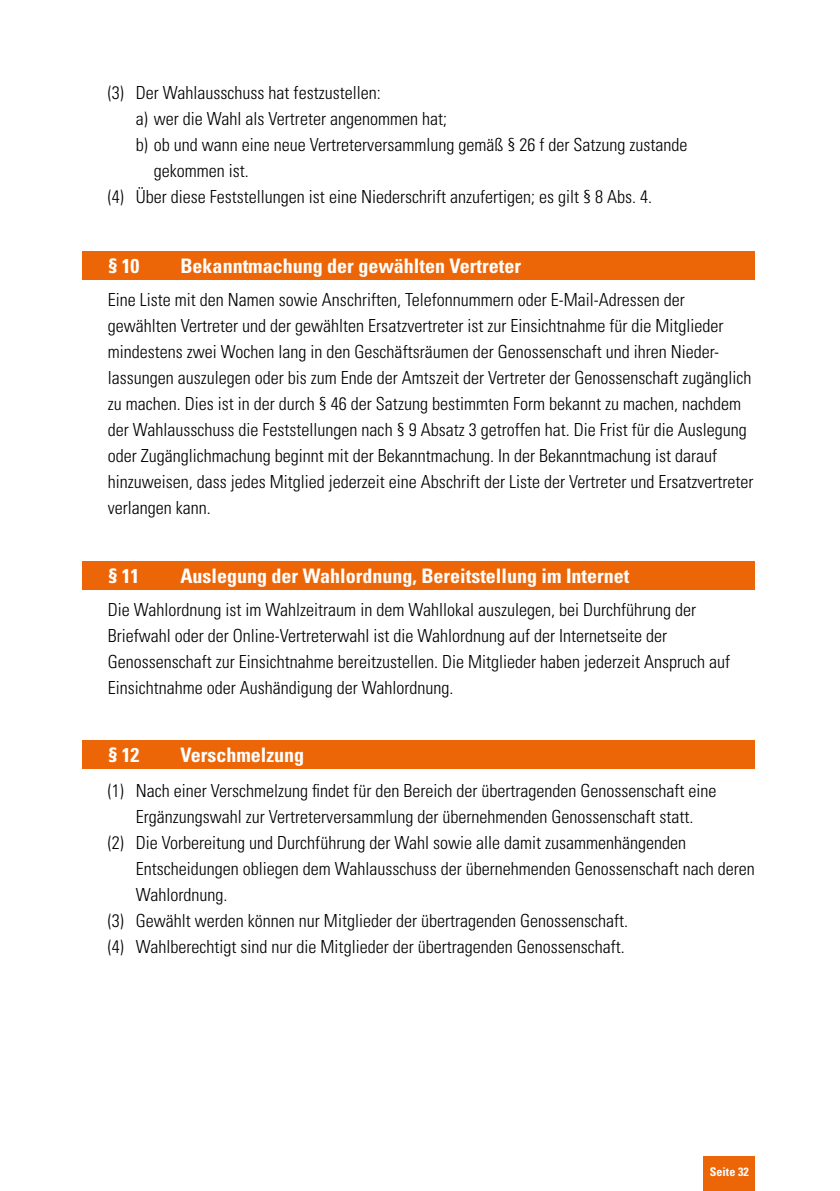
<style>
.page{position:relative;width:840px;height:1191px;background:#fff}
.page>*{position:absolute;margin:0;border:0;box-sizing:border-box;transform-origin:0 0}
.t1{font:700 condensed 20px "Univers";color:#fff}
.t2{font:300 condensed 18px/26px "Univers";color:#000}
.t3{font:700 condensed 12px "Univers";color:#fff}
</style>
<div class="page">
<div style="left:82px;top:251px;width:672px;height:29px;background:#ec6608"></div>
<div style="left:82px;top:561px;width:672px;height:29px;background:#ec6608"></div>
<div style="left:82px;top:740px;width:672px;height:29px;background:#ec6608"></div>
<div style="left:703px;top:1157px;width:51px;height:34px;background:#ec6608"></div>
<p class="t2" style="left:108px;top:80px;width:274px">(3) Der Wahlausschuss hat festzustellen:</p>
<p class="t2" style="left:136px;top:106px;width:312px">a) wer die Wahl als Vertreter angenommen hat;</p>
<p class="t2" style="left:136px;top:132px;width:553px">b) ob und wann eine neue Vertreterversammlung gemäß § 26 f der Satzung zustande</p>
<p class="t2" style="left:154px;top:158px;width:96px">gekommen ist.</p>
<p class="t2" style="left:108px;top:184px;width:545px">(4) Über diese Feststellungen ist eine Niederschrift anzufertigen; es gilt § 8 Abs. 4.</p>
<p class="t1" style="left:108px;top:253px;width:33px">§ 10</p>
<p class="t1" style="left:180px;top:253px;width:342px">Bekanntmachung der gewählten Vertreter</p>
<p class="t2" style="left:108px;top:286px;width:647px">Eine Liste mit den Namen sowie Anschriften, Telefonnummern oder E-Mail-Adressen der gewählten Vertreter und der gewählten Ersatzvertreter ist zur Einsichtnahme für die Mitglieder mindestens zwei Wochen lang in den Geschäftsräumen der Genossenschaft und ihren Nieder&shy;lassungen auszulegen oder bis zum Ende der Amtszeit der Vertreter der Genossenschaft zugänglich zu machen. Dies ist in der durch § 46 der Satzung bestimmten Form bekannt zu machen, nachdem der Wahlausschuss die Feststellungen nach § 9 Absatz 3 getroffen hat. Die Frist für die Auslegung oder Zugänglichmachung beginnt mit der Bekanntmachung. In der Bekanntmachung ist darauf hinzuweisen, dass jedes Mitglied jederzeit eine Abschrift der Liste der Vertreter und Ersatzvertreter verlangen kann.</p>
<p class="t1" style="left:108px;top:563px;width:33px">§ 11</p>
<p class="t1" style="left:180px;top:563px;width:450px">Auslegung der Wahlordnung, Bereitstellung im Internet</p>
<p class="t2" style="left:108px;top:597px;width:623px">Die Wahlordnung ist im Wahlzeitraum in dem Wahllokal auszulegen, bei Durchführung der Briefwahl oder der Online-Vertreterwahl ist die Wahlordnung auf der Internetseite der Genossenschaft zur Einsichtnahme bereitzustellen. Die Mitglieder haben jederzeit Anspruch auf Einsichtnahme oder Aushändigung der Wahlordnung.</p>
<p class="t1" style="left:108px;top:742px;width:33px">§ 12</p>
<p class="t1" style="left:180px;top:742px;width:125px">Verschmelzung</p>
<p class="t2" style="left:108px;top:778px;width:609px">(1) Nach einer Verschmelzung findet für den Bereich der übertragenden Genossenschaft eine</p>
<p class="t2" style="left:136px;top:804px;width:559px">Ergänzungswahl zur Vertreterversammlung der übernehmenden Genossenschaft statt.</p>
<p class="t2" style="left:108px;top:830px;width:579px">(2) Die Vorbereitung und Durchführung der Wahl sowie alle damit zusammenhängenden</p>
<p class="t2" style="left:136px;top:856px;width:620px">Entscheidungen obliegen dem Wahlausschuss der übernehmenden Genossenschaft nach deren</p>
<p class="t2" style="left:136px;top:882px;width:93px">Wahlordnung.</p>
<p class="t2" style="left:108px;top:908px;width:521px">(3) Gewählt werden können nur Mitglieder der übertragenden Genossenschaft.</p>
<p class="t2" style="left:108px;top:934px;width:518px">(4) Wahlberechtigt sind nur die Mitglieder der übertragenden Genossenschaft.</p>
<p class="t3" style="left:709px;top:1164px;width:40px">Seite 32</p>
</div>
